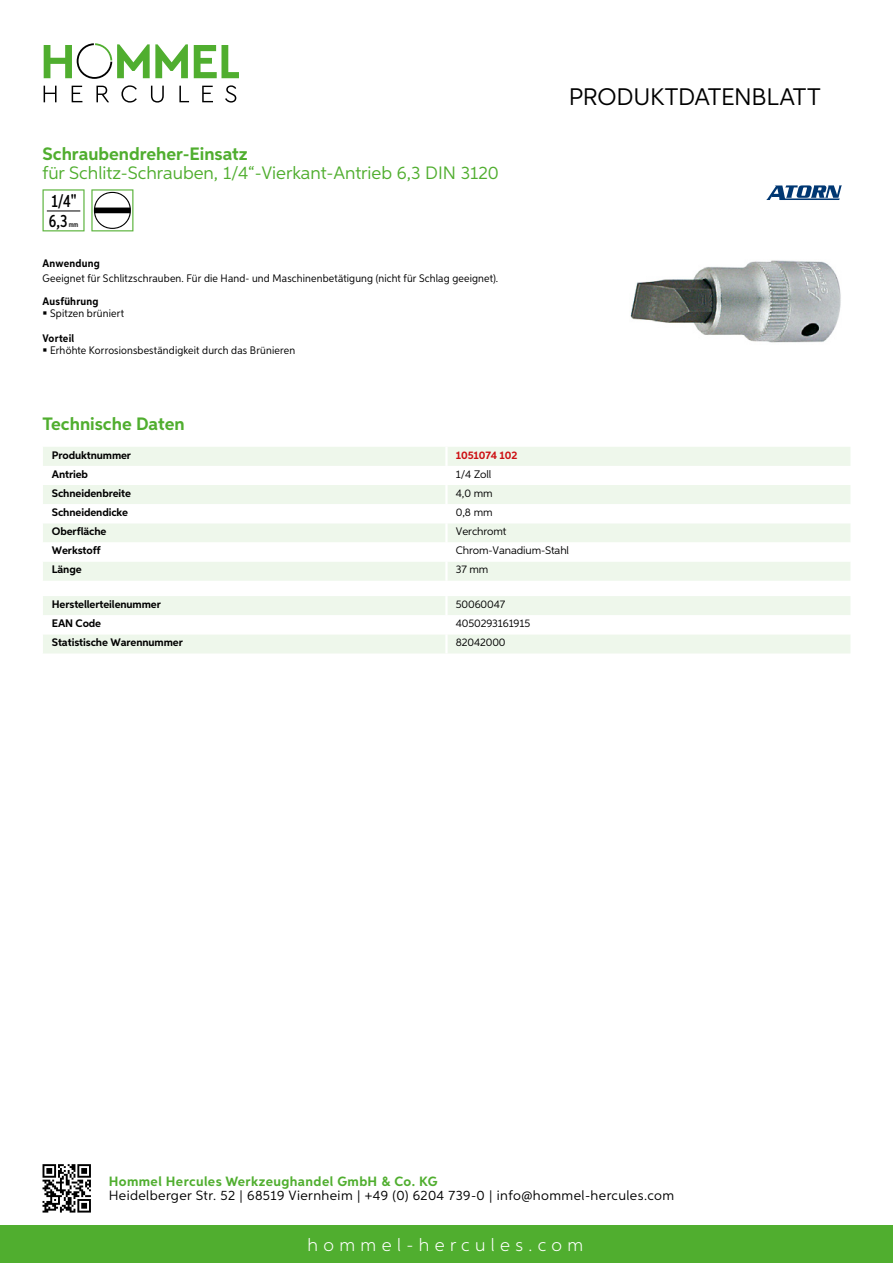
<style>
.page{position:relative;width:893px;height:1263px;background:#fff}
.page>*{position:absolute;margin:0;border:0;box-sizing:border-box;transform-origin:0 0}
.t1{font:24px "Aspira";letter-spacing:-.01em;color:#000}
.t2{font:18px "Aspira";color:#50ae2f}
.t3{font:700 18px "Aspira";color:#50ae2f}
.t4{font:300 18px "Aspira";letter-spacing:.3em;color:#fff}
.t5{font:500 17.85px/20.4px "Aspira XX Nar";color:#000}
.t6{font:13.5px "Aspira";letter-spacing:.03em;color:#000}
.t7{font:700 13.5px "Aspira";letter-spacing:.03em;color:#50ae2f}
.t8{font:10.95px "Aspira Nar";letter-spacing:.015em;color:#000}
.t9{font:700 10.95px "Aspira";letter-spacing:-.01em;color:#000}
.t10{font:10.95px "Aspira";letter-spacing:-.01em;color:#000}
.t11{font:700 10.95px "Aspira Nar";letter-spacing:.02em;color:#000}
.t12{font:700 10.95px "Aspira";letter-spacing:-.01em;color:#cd1013}
.t13{font:500 7.35px "Aspira XX Nar";color:#000}
</style>
<div class="page">
<div style="left:0;top:1226px;width:893px;height:37px;background:#50ae2f"></div>
<svg style="left:43px;top:1164px;width:48px;height:48px"></svg>
<svg style="left:194px;top:45px;width:45px;height:33px"></svg>
<svg style="left:44px;top:43px;width:144px;height:36px"></svg>
<svg style="left:44px;top:86px;width:13px;height:16px"></svg>
<svg style="left:72px;top:86px;width:10px;height:16px"></svg>
<svg style="left:96px;top:86px;width:13px;height:16px"></svg>
<svg style="left:121px;top:85px;width:16px;height:18px"></svg>
<svg style="left:151px;top:86px;width:13px;height:17px"></svg>
<svg style="left:179px;top:86px;width:10px;height:16px"></svg>
<svg style="left:202px;top:86px;width:11px;height:16px"></svg>
<svg style="left:225px;top:85px;width:11px;height:18px"></svg>
<div style="left:43px;top:447px;width:807px;height:134px;background:#eef7eb"></div>
<svg style="left:43px;top:466px;width:807px;height:96px"></svg>
<hr style="left:445px;top:447px;width:3px;height:19px;background:#fff">
<hr style="left:445px;top:466px;width:3px;height:19px;background:#fff">
<hr style="left:445px;top:485px;width:3px;height:19px;background:#fff">
<hr style="left:445px;top:504px;width:3px;height:19px;background:#fff">
<hr style="left:445px;top:523px;width:3px;height:19px;background:#fff">
<hr style="left:445px;top:542px;width:3px;height:20px;background:#fff">
<hr style="left:445px;top:562px;width:3px;height:19px;background:#fff">
<svg style="left:43px;top:596px;width:807px;height:57px"></svg>
<hr style="left:445px;top:634px;width:3px;height:19px;background:#fff">
<svg style="left:43px;top:189px;width:42px;height:42px"></svg>
<hr style="left:47px;top:211px;width:33px;height:1px;background:#000">
<svg style="left:91px;top:189px;width:42px;height:42px"></svg>
<img style="left:630px;top:260px;width:211px;height:83px">
<svg style="left:766px;top:185px;width:76px;height:15px"></svg>
<h2 class="t3" style="left:43px;top:142px;width:207px">Schraubendreher-Einsatz</h2>
<h2 class="t2" style="left:43px;top:162px;width:458px">für Schlitz-Schrauben, 1/4“-Vierkant-Antrieb 6,3 DIN 3120</h2>
<h3 class="t5" style="left:49px;top:191px;width:29px">1/4"<br>6,3</h3>
<p class="t13" style="left:69px;top:220px;width:11px">mm</p>
<p class="t11" style="left:43px;top:257px;width:59px">Anwendung</p>
<p class="t8" style="left:43px;top:272px;width:457px">Geeignet für Schlitzschrauben. Für die Hand- und Maschinenbetätigung (nicht für Schlag geeignet).</p>
<p class="t11" style="left:43px;top:294px;width:58px">Ausführung</p>
<p class="t8" style="left:50px;top:307px;width:75px">Spitzen brüniert</p>
<p class="t11" style="left:43px;top:331px;width:33px">Vorteil</p>
<p class="t8" style="left:50px;top:344px;width:246px">Erhöhte Korrosionsbeständigkeit durch das Brünieren</p>
<h1 class="t1" style="left:569px;top:82px;width:253px">Produktdatenblatt</h1>
<h2 class="t3" style="left:43px;top:413px;width:144px">Technische Daten</h2>
<p class="t9" style="left:52px;top:448px;width:81px">Produktnummer</p>
<p class="t12" style="left:456px;top:448px;width:63px">1051074 102</p>
<p class="t9" style="left:52px;top:467px;width:38px">Antrieb</p>
<p class="t10" style="left:456px;top:467px;width:37px">1/4 Zoll</p>
<p class="t9" style="left:52px;top:486px;width:81px">Schneidenbreite</p>
<p class="t10" style="left:456px;top:486px;width:38px">4,0 mm</p>
<p class="t9" style="left:52px;top:506px;width:78px">Schneidendicke</p>
<p class="t10" style="left:456px;top:506px;width:38px">0,8 mm</p>
<p class="t9" style="left:52px;top:525px;width:56px">Oberfläche</p>
<p class="t10" style="left:456px;top:525px;width:52px">Verchromt</p>
<p class="t9" style="left:52px;top:544px;width:50px">Werkstoff</p>
<p class="t10" style="left:456px;top:544px;width:115px">Chrom-Vanadium-Stahl</p>
<p class="t9" style="left:52px;top:563px;width:31px">Länge</p>
<p class="t10" style="left:456px;top:563px;width:34px">37 mm</p>
<p class="t9" style="left:52px;top:597px;width:111px">Herstellerteilenummer</p>
<p class="t10" style="left:456px;top:598px;width:51px">50060047</p>
<p class="t9" style="left:52px;top:617px;width:51px">EAN Code</p>
<p class="t10" style="left:456px;top:617px;width:76px">4050293161915</p>
<p class="t9" style="left:52px;top:636px;width:132px">Statistische Warennummer</p>
<p class="t10" style="left:456px;top:636px;width:51px">82042000</p>
<p class="t7" style="left:109px;top:1172px;width:330px">Hommel Hercules Werkzeughandel GmbH &amp; Co. KG</p>
<p class="t6" style="left:109px;top:1187px;width:567px">Heidelberger Str. 52 | 68519 Viernheim | +49 (0) 6204 739-0 | info@hommel-hercules.com</p>
<h2 class="t4" style="left:307px;top:1234px;width:277px">hommel-hercules.com</h2>
</div>
